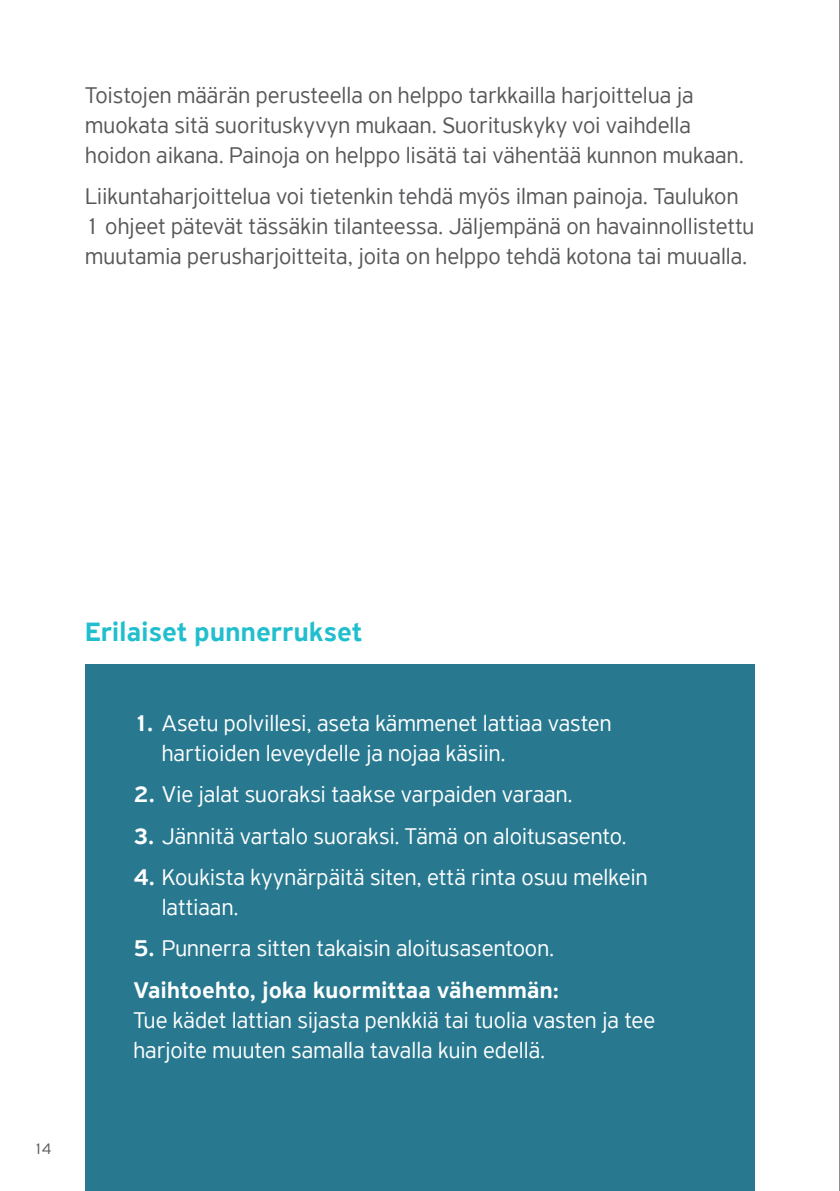
<style>
.page{position:relative;width:840px;height:1191px;background:#fff}
.page>*{position:absolute;margin:0;border:0;box-sizing:border-box;transform-origin:0 0}
.t1{font:500 28px "PF Highway Sans Pro";letter-spacing:.005em;color:#21bece}
.t2{font:300 24px/30px "PF Highway Sans Pro";color:#fff}
.t3{font:300 24px/30px "PF Highway Sans Pro";color:#57585a}
.t4{font:300 16px "PF Highway Sans Pro";color:#57585a}
.s1{font-weight:500}
</style>
<div class="page">
<div style="left:85px;top:664px;width:669px;height:527px;background:#287990"></div>
<hr style="left:839px;top:0;width:1px;height:1191px;background:#231f20">
<p class="t3" style="left:85px;top:80px;width:659px">Toistojen määrän perusteella on helppo tarkkailla harjoittelua ja muokata sitä suorituskyvyn mukaan. Suorituskyky voi vaihdella hoidon aikana. Painoja on helppo lisätä tai vähentää kunnon mukaan.</p>
<p class="t3" style="left:85px;top:181px;width:670px">Liikuntaharjoittelua voi tietenkin tehdä myös ilman painoja. Taulukon<br>1 ohjeet pätevät tässäkin tilanteessa. Jäljempänä on havainnollistettu muutamia perusharjoitteita, joita on helppo tehdä kotona tai muualla.</p>
<p class="t4" style="left:33px;top:1139px;width:20px">14</p>
<p class="t1" style="left:85px;top:615px;width:278px">Erilaiset punnerrukset</p>
<p class="t2" style="left:162px;top:708px;width:451px;text-indent:-28px"><span class="s1">1.</span> Asetu polvillesi, aseta kämmenet lattiaa vasten hartioiden leveydelle ja nojaa käsiin.</p>
<p class="t2" style="left:133px;top:779px;width:440px"><span class="s1">2.</span> Vie jalat suoraksi taakse varpaiden varaan.</p>
<p class="t2" style="left:133px;top:820px;width:494px"><span class="s1">3.</span> Jännitä vartalo suoraksi. Tämä on aloitusasento.</p>
<p class="t2" style="left:162px;top:862px;width:487px;text-indent:-28px"><span class="s1">4.</span> Koukista kyynärpäitä siten, että rinta osuu melkein lattiaan.</p>
<p class="t2" style="left:133px;top:927px;width:427px;line-height:41.4px"><span class="s1">5.</span> Punnerra sitten takaisin aloitusasentoon.<br><span class="s1">Vaihtoehto, joka kuormittaa vähemmän:</span></p>
<p class="t2" style="left:133px;top:1004px;width:523px">Tue kädet lattian sijasta penkkiä tai tuolia vasten ja tee harjoite muuten samalla tavalla kuin edellä.</p>
</div>
